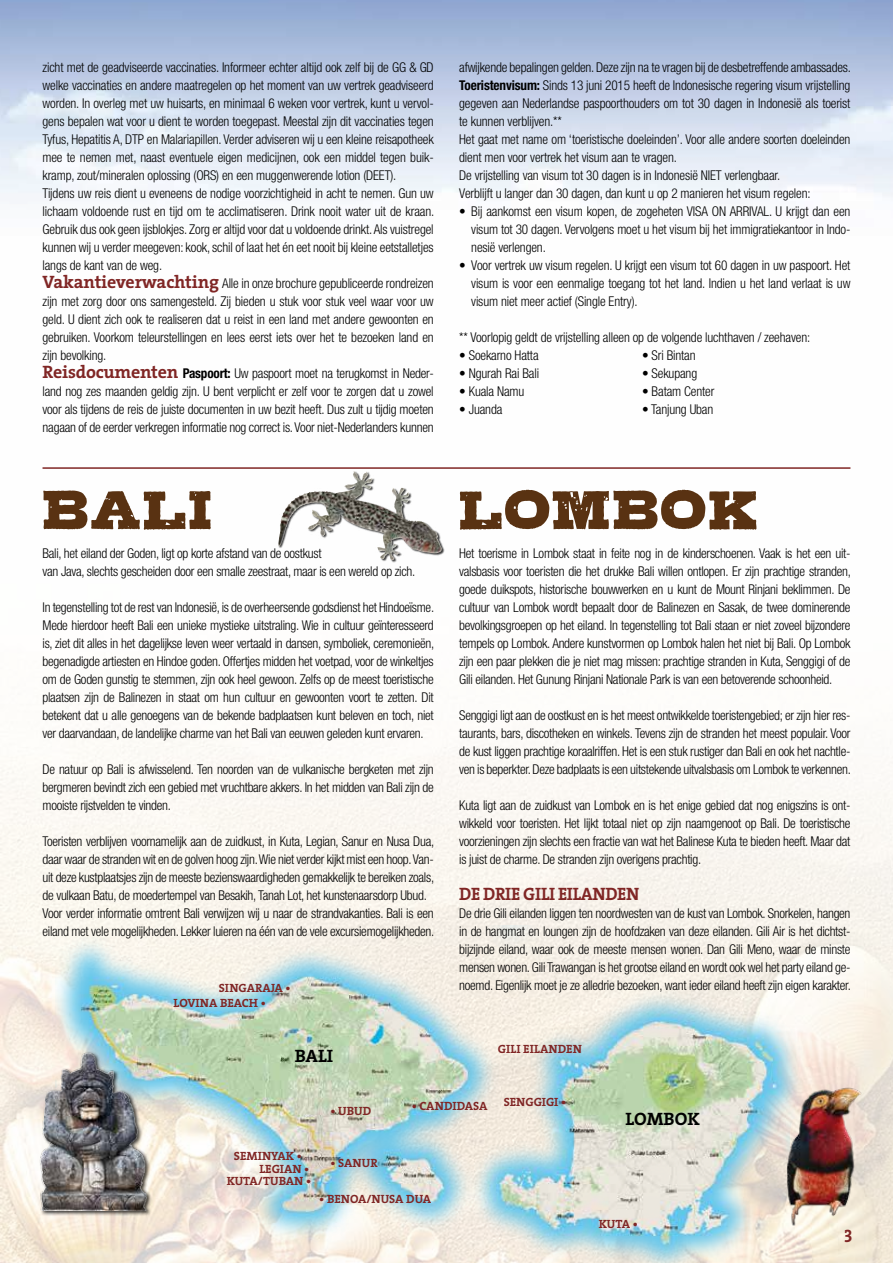
<style>
.page{position:relative;width:893px;height:1263px;background:#fff}
.page>*{position:absolute;margin:0;border:0;box-sizing:border-box;transform-origin:0 0}
.t1{font:72px "Gipsiero";letter-spacing:.01em;color:#593212;scale:.96 1}
.t2{font:18px "The Serif Bold Caps";letter-spacing:-.025em;color:#802625;scale:.96 1}
.t3{font:700 18px "The Serif";color:#000}
.t4{font:300 condensed 13.5px/18px "Helvetica Neue";letter-spacing:-.01em;color:#000;text-align:justify}
.t5{font:700 12px "The Serif";color:#802625}
.s1{font-family:"The Serif";font-weight:700;font-stretch:normal;font-size:18px;color:#802625}
.s2{font-weight:700}
</style>
<div class="page">
<img style="left:0;top:205px;width:893px;height:1058px">
<img style="left:55px;top:925px;width:772px;height:338px">
<hr style="left:43px;top:467px;width:807px;height:2px;background:#802625">
<div style="left:39px;top:1051px;width:113px;height:165px;background:#000;opacity:.75"></div>
<img style="left:31px;top:1049px;width:119px;height:162px">
<div style="left:278px;top:471px;width:167px;height:92px;background:#000;opacity:.75"></div>
<img style="left:278px;top:471px;width:79px;height:75px">
<img style="left:776px;top:1074px;width:91px;height:151px">
<p class="t4" style="left:43px;top:58px;width:393px;text-align:left">zicht met de geadviseerde vaccinaties. Informeer echter altijd ook zelf bij de GG &amp; GD welke vaccinaties en andere maatregelen op het moment van uw vertrek geadviseerd worden. In overleg met uw huisarts, en minimaal 6 weken voor vertrek, kunt u vervol&shy;gens bepalen wat voor u dient te worden toegepast. Meestal zijn dit vaccinaties tegen Tyfus, Hepatitis A, DTP en Malariapillen. Verder adviseren wij u een kleine reisapotheek mee te nemen met, naast eventuele eigen medicijnen, ook een middel tegen buik&shy;kramp, zout/mineralen oplossing (ORS) en een muggenwerende lotion (DEET).<br>Tijdens uw reis dient u eveneens de nodige voorzichtigheid in acht te nemen. Gun uw lichaam voldoende rust en tijd om te acclimatiseren. Drink nooit water uit de kraan.<br>Gebruik dus ook geen ijsblokjes. Zorg er altijd voor dat u voldoende drinkt. Als vuistregel kunnen wij u verder meegeven: kook, schil of laat het én eet nooit bij kleine eetstalletjes langs de kant van de weg.<br><span class="s1">Vakantieverwachting</span> Alle in onze brochure gepubliceerde rondreizen zijn met zorg door ons samengesteld. Zij bieden u stuk voor stuk veel waar voor uw geld. U dient zich ook te realiseren dat u reist in een land met andere gewoonten en gebruiken. Voorkom teleurstellingen en lees eerst iets over het te bezoeken land en zijn bevolking.<br><span class="s1">Reisdocumenten</span> <span class="s2">Paspoort:</span> Uw paspoort moet na terugkomst in Neder&shy;land nog zes maanden geldig zijn. U bent verplicht er zelf voor te zorgen dat u zowel voor als tijdens de reis de juiste documenten in uw bezit heeft. Dus zult u tijdig moeten nagaan of de eerder verkregen informatie nog correct is. Voor niet-Nederlanders kunnen</p>
<p class="t4" style="left:459px;top:58px;width:393px;text-align:left">afwijkende bepalingen gelden. Deze zijn na te vragen bij de desbetreffende ambassades.<br><span class="s2">Toeristenvisum:</span> Sinds 13 juni 2015 heeft de Indonesische regering visum vrijstelling gegeven aan Nederlandse paspoorthouders om tot 30 dagen in Indonesië als toerist te kunnen verblijven.**<br>Het gaat met name om ‘toeristische doeleinden’. Voor alle andere soorten doeleinden dient men voor vertrek het visum aan te vragen.<br>De vrijstelling van visum tot 30 dagen is in Indonesië NIET verlengbaar.<br>Verblijft u langer dan 30 dagen, dan kunt u op 2 manieren het visum regelen:</p>
<p class="t4" style="left:471px;top:202px;width:381px;text-indent:-12px">• Bij aankomst een visum kopen, de zogeheten VISA ON ARRIVAL. U krijgt dan een visum tot 30 dagen. Vervolgens moet u het visum bij het immigratiekantoor in Indo&shy;nesië verlengen.</p>
<p class="t4" style="left:471px;top:256px;width:381px;text-indent:-12px">• Voor vertrek uw visum regelen. U krijgt een visum tot 60 dagen in uw paspoort. Het visum is voor een eenmalige toegang tot het land. Indien u het land verlaat is uw visum niet meer actief (Single Entry).</p>
<p class="t4" style="left:459px;top:328px;width:353px">** Voorlopig geldt de vrijstelling alleen op de volgende luchthaven / zeehaven:</p>
<p class="t4" style="left:459px;top:346px;width:81px">• Soekarno Hatta</p>
<p class="t4" style="left:459px;top:364px;width:81px">• Ngurah Rai Bali</p>
<p class="t4" style="left:459px;top:382px;width:67px">• Kuala Namu</p>
<p class="t4" style="left:459px;top:400px;width:45px">• Juanda</p>
<p class="t4" style="left:642px;top:346px;width:55px">• Sri Bintan</p>
<p class="t4" style="left:642px;top:364px;width:57px">• Sekupang</p>
<p class="t4" style="left:642px;top:382px;width:74px">• Batam Center</p>
<p class="t4" style="left:642px;top:400px;width:73px">• Tanjung Uban</p>
<h1 class="t1" style="left:43px;top:485px;width:178px">BALI</h1>
<h1 class="t1" style="left:459px;top:485px;width:314px">LOMBOK</h1>
<p class="t4" style="left:43px;top:544px;width:374px">Bali, het eiland der Goden, ligt op korte afstand van de oostkust<br>van Java, slechts gescheiden door een smalle zeestraat, maar is een wereld op zich.</p>
<p class="t4" style="left:43px;top:598px;width:393px">In tegenstelling tot de rest van Indonesië, is de overheersende godsdienst het Hindoeïsme.<br>Mede hierdoor heeft Bali een unieke mystieke uitstraling. Wie in cultuur geïnteresseerd is, ziet dit alles in het dagelijkse leven weer vertaald in dansen, symboliek, ceremonieën, begenadigde artiesten en Hindoe goden. Offertjes midden het voetpad, voor de winkeltjes om de Goden gunstig te stemmen, zijn ook heel gewoon. Zelfs op de meest toeristische plaatsen zijn de Balinezen in staat om hun cultuur en gewoonten voort te zetten. Dit betekent dat u alle genoegens van de bekende badplaatsen kunt beleven en toch, niet ver daarvandaan, de landelijke charme van het Bali van eeuwen geleden kunt ervaren.</p>
<p class="t4" style="left:43px;top:760px;width:393px">De natuur op Bali is afwisselend. Ten noorden van de vulkanische bergketen met zijn bergmeren bevindt zich een gebied met vruchtbare akkers. In het midden van Bali zijn de mooiste rijstvelden te vinden.</p>
<p class="t4" style="left:43px;top:832px;width:393px;text-align:left">Toeristen verblijven voornamelijk aan de zuidkust, in Kuta, Legian, Sanur en Nusa Dua, daar waar de stranden wit en de golven hoog zijn. Wie niet verder kijkt mist een hoop. Van&shy;uit deze kustplaatsjes zijn de meeste bezienswaardigheden gemakkelijk te bereiken zoals, de vulkaan Batu, de moedertempel van Besakih, Tanah Lot, het kunstenaarsdorp Ubud.<br>Voor verder informatie omtrent Bali verwijzen wij u naar de strandvakanties. Bali is een eiland met vele mogelijkheden. Lekker luieren na één van de vele excursiemogelijkheden.</p>
<p class="t5" style="left:219px;top:977px;width:73px">SINGARAJA •</p>
<p class="t5" style="left:174px;top:993px;width:94px">LOVINA BEACH •</p>
<h2 class="t3" style="left:295px;top:1041px;width:40px">BALI</h2>
<p class="t4" style="left:459px;top:544px;width:393px">Het toerisme in Lombok staat in feite nog in de kinderschoenen. Vaak is het een uit&shy;valsbasis voor toeristen die het drukke Bali willen ontlopen. Er zijn prachtige stranden, goede duikspots, historische bouwwerken en u kunt de Mount Rinjani beklimmen. De cultuur van Lombok wordt bepaalt door de Balinezen en Sasak, de twee dominerende bevolkingsgroepen op het eiland. In tegenstelling tot Bali staan er niet zoveel bijzondere tempels op Lombok. Andere kunstvormen op Lombok halen het niet bij Bali. Op Lombok zijn een paar plekken die je niet mag missen: prachtige stranden in Kuta, Senggigi of de Gili eilanden. Het Gunung Rinjani Nationale Park is van een betoverende schoonheid.</p>
<p class="t4" style="left:459px;top:706px;width:393px">Senggigi ligt aan de oostkust en is het meest ontwikkelde toeristengebied; er zijn hier res&shy;taurants, bars, discotheken en winkels. Tevens zijn de stranden het meest populair. Voor de kust liggen prachtige koraalriffen. Het is een stuk rustiger dan Bali en ook het nachtle&shy;ven is beperkter. Deze badplaats is een uitstekende uitvalsbasis om Lombok te verkennen.</p>
<p class="t4" style="left:459px;top:796px;width:393px">Kuta ligt aan de zuidkust van Lombok en is het enige gebied dat nog enigszins is ont&shy;wikkeld voor toeristen. Het lijkt totaal niet op zijn naamgenoot op Bali. De toeristische voorzieningen zijn slechts een fractie van wat het Balinese Kuta te bieden heeft. Maar dat is juist de charme. De stranden zijn overigens prachtig.</p>
<h2 class="t2" style="left:459px;top:879px;width:189px">DE DRIE GILI EILANDEN</h2>
<p class="t4" style="left:459px;top:904px;width:393px">De drie Gili eilanden liggen ten noordwesten van de kust van Lombok. Snorkelen, hangen in de hangmat en loungen zijn de hoofdzaken van deze eilanden. Gili Air is het dichtst&shy;bijzijnde eiland, waar ook de meeste mensen wonen. Dan Gili Meno, waar de minste mensen wonen. Gili Trawangan is het grootse eiland en wordt ook wel het party eiland ge&shy;noemd. Eigenlijk moet je ze alledrie bezoeken, want ieder eiland heeft zijn eigen karakter.</p>
<p class="t5" style="left:498px;top:1039px;width:85px">GILI EILANDEN</p>
<p class="t5" style="left:330px;top:1101px;width:43px">• UBUD</p>
<p class="t5" style="left:412px;top:1095px;width:77px">• CANDIDASA</p>
<p class="t5" style="left:234px;top:1146px;width:70px">SEMINYAK •</p>
<p class="t5" style="left:259px;top:1158px;width:52px">LEGIAN •</p>
<p class="t5" style="left:227px;top:1171px;width:86px">KUTA/TUBAN •</p>
<p class="t5" style="left:330px;top:1153px;width:49px">• SANUR</p>
<p class="t5" style="left:319px;top:1189px;width:113px">• BENOA/NUSA DUA</p>
<p class="t5" style="left:504px;top:1092px;width:64px">SENGGIGI •</p>
<h2 class="t3" style="left:625px;top:1104px;width:76px">LOMBOK</h2>
<p class="t5" style="left:599px;top:1214px;width:40px">KUTA •</p>
<h2 class="t2" style="left:844px;top:1221px;width:10px">3</h2>
</div>
